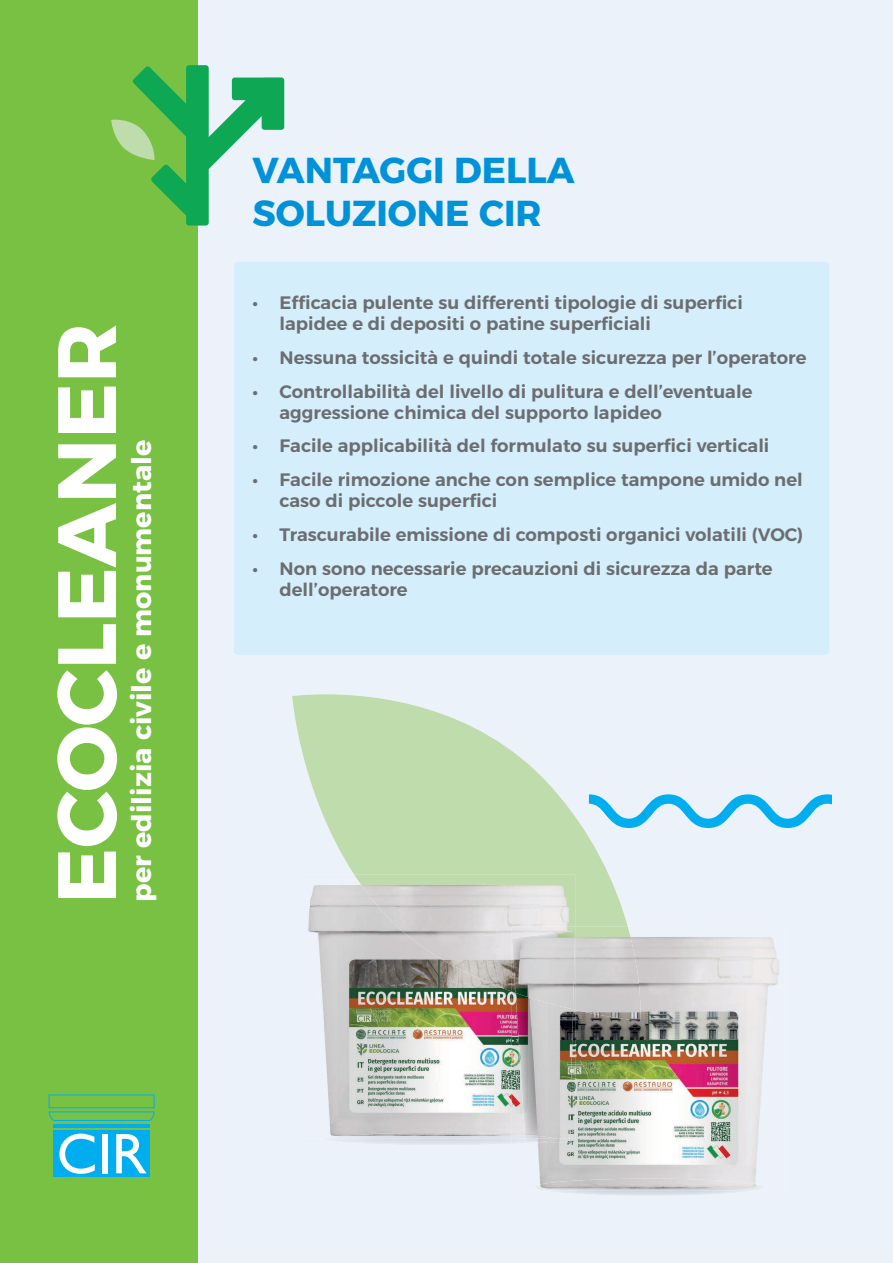
<style>
.page{position:relative;width:893px;height:1263px;background:#fff}
.page>*{position:absolute;margin:0;border:0;box-sizing:border-box;transform-origin:0 0}
.t1{font:82.5px "Alexandria";color:#fff}
.t2{font:36px/43.2px "Alexandria";color:#0092d8}
.t3{font:27px "Alexandria";color:#fff}
.t4{font:18px/21px "Alexandria";color:#6c6d70}
</style>
<div class="page">
<div style="left:198px;top:0;width:695px;height:1263px;background:#ecf2fa"></div>
<img style="left:323px;top:1138px;width:189px;height:7px">
<img style="left:541px;top:1190px;width:216px;height:6px">
<div style="left:0;top:0;width:198px;height:1263px;background:#79c142"></div>
<div style="left:54px;top:1130px;width:96px;height:47px;background:#00aeef"></div>
<hr style="left:54px;top:1124px;width:96px;height:3px;background:#00aeef">
<svg style="left:49px;top:1094px;width:106px;height:27px"></svg>
<svg style="left:59px;top:1133px;width:36px;height:41px"></svg>
<div style="left:102px;top:1134px;width:5px;height:39px;background:#fff"></div>
<svg style="left:116px;top:1134px;width:31px;height:39px"></svg>
<svg style="left:111px;top:65px;width:173px;height:161px"></svg>
<svg style="left:292px;top:694px;width:336px;height:232px;fill:#bfdcac"></svg>
<img style="left:302px;top:874px;width:210px;height:264px">
<img style="left:354px;top:874px;width:221px;height:117px">
<img style="left:512px;top:926px;width:273px;height:264px">
<img style="left:512px;top:1138px;width:27px;height:6px">
<img style="left:534px;top:1178px;width:231px;height:12px">
<img style="left:575px;top:926px;width:68px;height:95px">
<img style="left:512px;top:1009px;width:3px;height:125px">
<svg style="left:512px;top:1134px;width:3px;height:4px"></svg>
<img style="left:512px;top:926px;width:63px;height:5px">
<img style="left:573px;top:1010px;width:2px;height:128px">
<img style="left:554px;top:1138px;width:15px;height:4px">
<img style="left:525px;top:1138px;width:29px;height:4px">
<img style="left:515px;top:1009px;width:58px;height:129px">
<img style="left:512px;top:931px;width:63px;height:78px">
<svg style="left:589px;top:794px;width:242px;height:34px"></svg>
<div style="left:234px;top:262px;width:595px;height:393px;background:#d4effb;border-radius:4px"></div>
<h1 class="t1" style="left:39px;top:904px;width:582px;rotate:-90deg">ECOCLEANER</h1>
<h3 class="t3" style="left:126px;top:901px;width:463px;rotate:-90deg">per edilizia civile e monumentale</h3>
<h2 class="t2" style="left:253px;top:149px;width:324px">VANTAGGI DELLA<br>SOLUZIONE CIR</h2>
<p class="t4" style="left:280px;top:292px;width:465px;text-indent:-27px">• Efficacia pulente su differenti tipologie di superfici lapidee e di depositi o patine superficiali</p>
<p class="t4" style="left:253px;top:347px;width:555px">• Nessuna tossicità e quindi totale sicurezza per l’operatore</p>
<p class="t4" style="left:280px;top:381px;width:474px;text-indent:-27px">• Controllabilità del livello di pulitura e dell’eventuale aggressione chimica del supporto lapideo</p>
<p class="t4" style="left:253px;top:436px;width:518px">• Facile applicabilità del formulato su superfici verticali</p>
<p class="t4" style="left:280px;top:469px;width:525px;text-indent:-27px">• Facile rimozione anche con semplice tampone umido nel caso di piccole superfici</p>
<p class="t4" style="left:253px;top:524px;width:552px">• Trascurabile emissione di composti organici volatili (VOC)</p>
<p class="t4" style="left:280px;top:558px;width:495px;text-indent:-27px">• Non sono necessarie precauzioni di sicurezza da parte dell’operatore</p>
</div>
